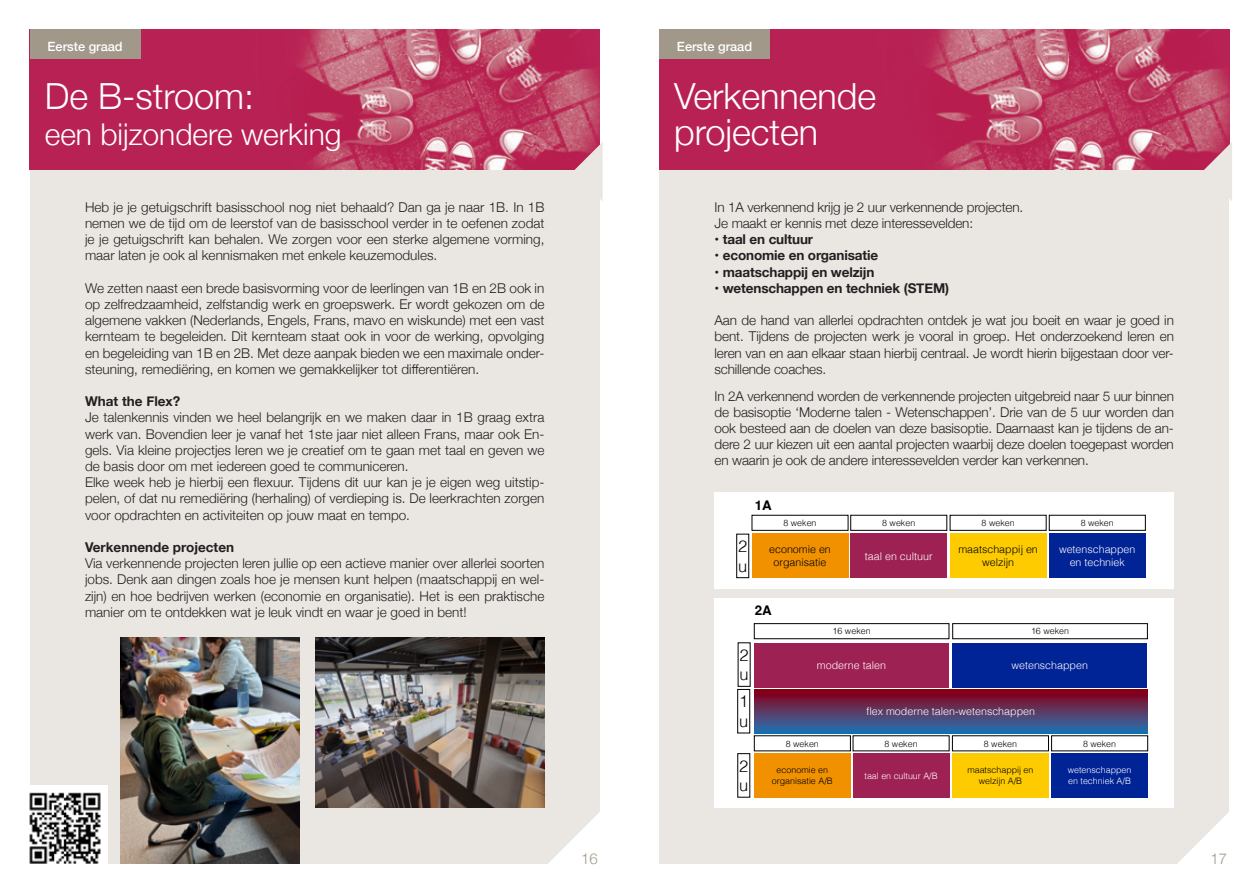
<style>
.page{position:relative;width:1259px;height:893px;background:#fff}
.page>*{position:absolute;margin:0;border:0;box-sizing:border-box;transform-origin:0 0}
.t1{font:300 36px "Helvetica Neue";color:#fff}
.t2{font:300 30px "Helvetica Neue";color:#fff}
.t3{font:300 16.5px/19.5px "Helvetica";color:#000}
.t4{font:300 15px "Helvetica Neue";color:#a1988a}
.t5{font:300 13.5px/16.2px "Helvetica Neue";color:#231f20;text-align:justify}
.t6{font:700 13.5px "Helvetica Neue";letter-spacing:-.01em;color:#231f20}
.t7{font:700 13.35px "Helvetica";color:#000}
.t8{font:500 12.75px "Helvetica Neue";color:#fff}
.t9{font:300 10.65px/12.9px "Helvetica";color:#fff;text-align:center}
.t10{font:300 10.65px/12.9px "Helvetica";color:#000;text-align:center}
.t11{font:300 8.85px/10.6px "Helvetica";color:#000;text-align:center}
.t12{font:300 8.85px/10.6px "Helvetica";color:#fff}
</style>
<div class="page">
<div style="left:30px;top:136px;width:570px;height:727px;background:#eae7e3"></div>
<img style="left:30px;top:30px;width:570px;height:140px">
<svg style="left:573px;top:142px;width:29px;height:58px"></svg>
<div style="left:30px;top:30px;width:110px;height:29px;background:#a1988a"></div>
<svg style="left:542px;top:812px;width:121px;height:52px"></svg>
<div style="left:659px;top:136px;width:570px;height:727px;background:#eae7e3"></div>
<img style="left:659px;top:30px;width:570px;height:140px">
<svg style="left:1203px;top:142px;width:29px;height:59px"></svg>
<div style="left:659px;top:30px;width:111px;height:29px;background:#a1988a"></div>
<svg style="left:1171px;top:812px;width:58px;height:52px"></svg>
<div style="left:715px;top:599px;width:455px;height:209px;background:#fff"></div>
<div style="left:754px;top:643px;width:195px;height:44px;background:#9e2153"></div>
<div style="left:952px;top:643px;width:195px;height:44px;background:#002395"></div>
<div style="left:754px;top:753px;width:96px;height:45px;background:#f19100"></div>
<div style="left:853px;top:753px;width:96px;height:45px;background:#9e2153"></div>
<div style="left:1051px;top:753px;width:96px;height:45px;background:#002395"></div>
<div style="left:952px;top:753px;width:96px;height:45px;background:#fecb00"></div>
<div style="left:737px;top:689px;width:13px;height:44px;border:1px solid #000"></div>
<svg style="left:754px;top:689px;width:393px;height:44px;background:#583660"></svg>
<div style="left:754px;top:623px;width:195px;height:16px;border:1px solid #000"></div>
<div style="left:952px;top:623px;width:195px;height:16px;border:1px solid #000"></div>
<div style="left:715px;top:492px;width:455px;height:96px;background:#fff"></div>
<div style="left:1049px;top:534px;width:96px;height:44px;background:#002395"></div>
<div style="left:752px;top:534px;width:96px;height:44px;background:#f19100"></div>
<div style="left:850px;top:534px;width:97px;height:44px;background:#9e2153"></div>
<div style="left:950px;top:534px;width:96px;height:44px;background:#fecb00"></div>
<div style="left:736px;top:534px;width:13px;height:44px;border:1px solid #000"></div>
<div style="left:751px;top:515px;width:97px;height:16px;border:1px solid #000"></div>
<div style="left:850px;top:515px;width:97px;height:16px;border:1px solid #000"></div>
<div style="left:949px;top:515px;width:97px;height:16px;border:1px solid #000"></div>
<div style="left:1048px;top:515px;width:97px;height:16px;border:1px solid #000"></div>
<img style="left:315px;top:638px;width:229px;height:170px">
<img style="left:121px;top:638px;width:179px;height:225px">
<div style="left:23px;top:786px;width:85px;height:85px;background:#fff"></div>
<img style="left:29px;top:792px;width:72px;height:72px">
<p class="t8" style="left:48px;top:36px;width:77px">Eerste graad</p>
<p class="t1" style="left:45px;top:68px;width:211px">De B-stroom:</p>
<p class="t2" style="left:45px;top:111px;width:298px">een bijzondere werking</p>
<p class="t5" style="left:85px;top:198px;width:461px">Heb je je getuigschrift basisschool nog niet behaald? Dan ga je naar 1B. In 1B nemen we de tijd om de leerstof van de basisschool verder in te oefenen zodat je je getuigschrift kan behalen. We zorgen voor een sterke algemene vorming, maar laten je ook al kennismaken met enkele keuzemodules.</p>
<p class="t5" style="left:85px;top:279px;width:461px">We zetten naast een brede basisvorming voor de leerlingen van 1B en 2B ook in op zelfredzaamheid, zelfstandig werk en groepswerk. Er wordt gekozen om de algemene vakken (Nederlands, Engels, Frans, mavo en wiskunde) met een vast kernteam te begeleiden. Dit kernteam staat ook in voor de werking, opvolging en begeleiding van 1B en 2B. Met deze aanpak bieden we een maximale onder&shy;steuning, remediëring, en komen we gemakkelijker tot differentiëren.</p>
<p class="t6" style="left:85px;top:391px;width:97px">What the Flex?</p>
<p class="t5" style="left:85px;top:409px;width:461px">Je talenkennis vinden we heel belangrijk en we maken daar in 1B graag extra werk van. Bovendien leer je vanaf het 1ste jaar niet alleen Frans, maar ook En&shy;gels. Via kleine projectjes leren we je creatief om te gaan met taal en geven we de basis door om met iedereen goed te communiceren.</p>
<p class="t5" style="left:85px;top:473px;width:461px">Elke week heb je hierbij een flexuur. Tijdens dit uur kan je je eigen weg uitstip&shy;pelen, of dat nu remediëring (herhaling) of verdieping is. De leerkrachten zorgen voor opdrachten en activiteiten op jouw maat en tempo.</p>
<p class="t6" style="left:85px;top:537px;width:151px">Verkennende projecten</p>
<p class="t5" style="left:85px;top:554px;width:461px">Via verkennende projecten leren jullie op een actieve manier over allerlei soorten jobs. Denk aan dingen zoals hoe je mensen kunt helpen (maatschappij en wel&shy;zijn) en hoe bedrijven werken (economie en organisatie). Het is een praktische manier om te ontdekken wat je leuk vindt en waar je goed in bent!</p>
<p class="t4" style="left:581px;top:846px;width:18px">16</p>
<p class="t8" style="left:677px;top:36px;width:77px">Eerste graad</p>
<p class="t1" style="left:674px;top:68px;width:204px">Verkennende</p>
<p class="t1" style="left:674px;top:104px;width:146px">projecten</p>
<p class="t5" style="left:714px;top:198px;width:310px">In 1A verkennend krijg je 2 uur verkennende projecten.</p>
<p class="t5" style="left:714px;top:214px;width:260px">Je maakt er kennis met deze interessevelden:</p>
<p class="t6" style="left:714px;top:229px;width:100px">• taal en cultuur</p>
<p class="t6" style="left:714px;top:245px;width:165px">• economie en organisatie</p>
<p class="t6" style="left:714px;top:261px;width:161px">• maatschappij en welzijn</p>
<p class="t6" style="left:714px;top:277px;width:236px">• wetenschappen en techniek (STEM)</p>
<p class="t5" style="left:714px;top:311px;width:461px">Aan de hand van allerlei opdrachten ontdek je wat jou boeit en waar je goed in bent. Tijdens de projecten werk je vooral in groep. Het onderzoekend leren en leren van en aan elkaar staan hierbij centraal. Je wordt hierin bijgestaan door ver&shy;schillende coaches.</p>
<p class="t5" style="left:714px;top:387px;width:461px">In 2A verkennend worden de verkennende projecten uitgebreid naar 5 uur binnen de basisoptie ‘Moderne talen - Wetenschappen’. Drie van de 5 uur worden dan ook besteed aan de doelen van deze basisoptie. Daarnaast kan je tijdens de an&shy;dere 2 uur kiezen uit een aantal projecten waarbij deze doelen toegepast worden en waarin je ook de andere interessevelden verder kan verkennen.</p>
<p class="t3" style="left:738px;top:535px;width:11px">2 u</p>
<p class="t7" style="left:755px;top:497px;width:19px">1A</p>
<p class="t11" style="left:783px;top:517px;width:35px">8 weken</p>
<p class="t11" style="left:882px;top:517px;width:35px">8 weken</p>
<p class="t11" style="left:981px;top:517px;width:35px">8 weken</p>
<p class="t11" style="left:1080px;top:517px;width:35px">8 weken</p>
<p class="t10" style="left:769px;top:542px;width:63px">economie en organisatie</p>
<p class="t9" style="left:865px;top:549px;width:69px">taal en cultuur</p>
<p class="t10" style="left:958px;top:542px;width:81px">maatschappij en welzijn</p>
<p class="t9" style="left:1059px;top:542px;width:78px">wetenschappen en techniek</p>
<p class="t7" style="left:755px;top:603px;width:19px">2A</p>
<p class="t11" style="left:832px;top:625px;width:40px">16 weken</p>
<p class="t11" style="left:1031px;top:625px;width:40px">16 weken</p>
<p class="t3" style="left:739px;top:644px;width:11px">2 u</p>
<p class="t9" style="left:817px;top:658px;width:70px">moderne talen</p>
<p class="t9" style="left:1011px;top:658px;width:78px">wetenschappen</p>
<p class="t3" style="left:739px;top:691px;width:11px">1 u</p>
<p class="t9" style="left:866px;top:704px;width:170px">flex moderne talen-wetenschappen</p>
<p class="t11" style="left:786px;top:737px;width:35px">8 weken</p>
<p class="t11" style="left:884px;top:737px;width:35px">8 weken</p>
<p class="t11" style="left:984px;top:737px;width:35px">8 weken</p>
<p class="t11" style="left:1083px;top:737px;width:35px">8 weken</p>
<p class="t3" style="left:739px;top:755px;width:11px">2 u</p>
<p class="t12" style="left:1067px;top:764px;width:65px">wetenschappen en techniek A/B</p>
<p class="t11" style="left:772px;top:764px;width:62px">economie en organisatie A/B</p>
<p class="t12" style="left:864px;top:770px;width:75px">taal en cultuur A/B</p>
<p class="t11" style="left:967px;top:764px;width:68px">maatschappij en welzijn A/B</p>
<p class="t4" style="left:1210px;top:846px;width:18px">17</p>
</div>
